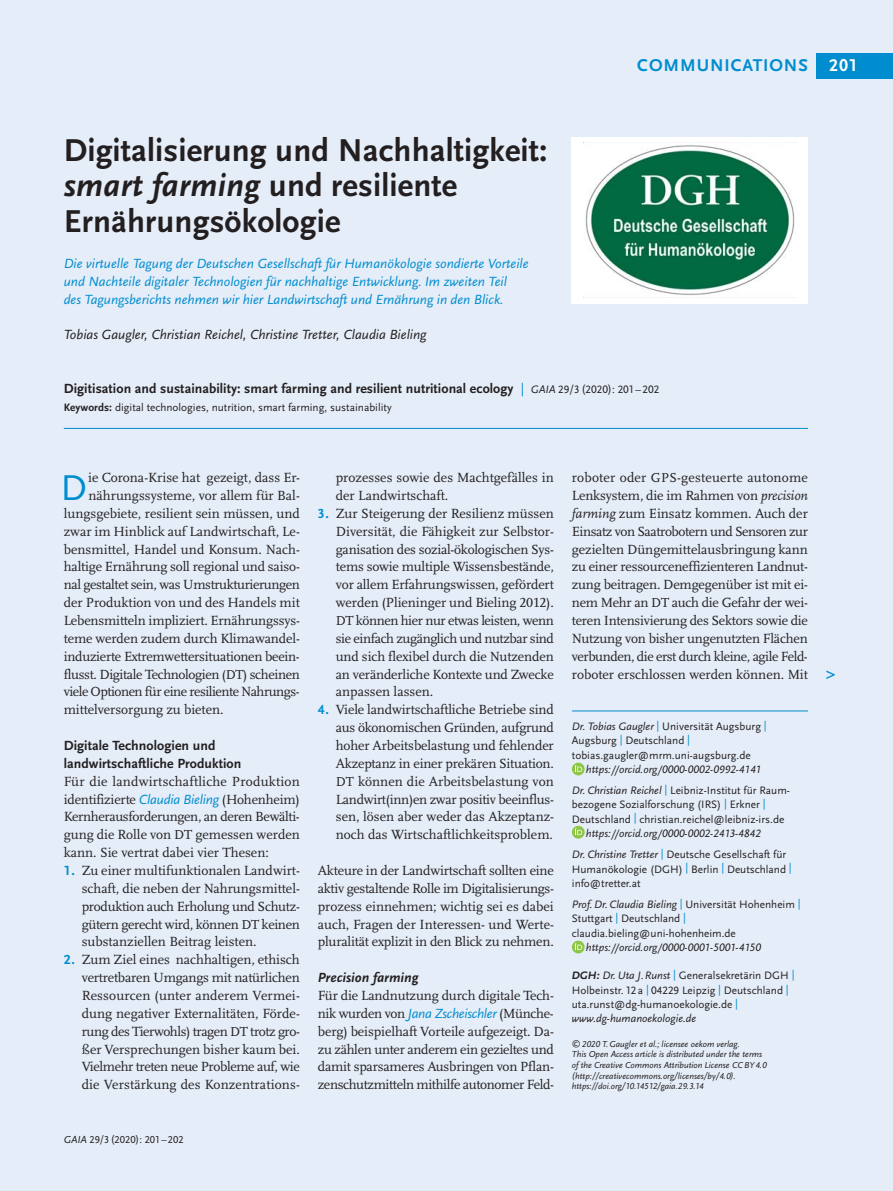
<style>
.page{position:relative;width:893px;height:1191px;background:#e5edf8}
.page>*{position:absolute;margin:0;border:0;box-sizing:border-box;transform-origin:0 0}
.t1{font:37.5px "Scala Sans LF";color:#008dcf}
.t2{font:700 33px/35.7px "Scala Sans LF";letter-spacing:.005em;color:#231f20}
.t3{font:700 17.85px "Scala Sans LF";letter-spacing:.05em;color:#008dcf}
.t4{font:13.8px/17.9px "Scala LF";letter-spacing:-.01em;color:#231f20;text-align:justify}
.t5{font:italic 13.8px/17.9px "Scala Sans LF";color:#008dcf}
.t6{font:700 13.8px/17.9px "Scala Sans LF";letter-spacing:.005em;color:#231f20}
.t7{font:italic 13.8px "Scala Sans LF";color:#231f20}
.t8{font:13.8px "Scala LF";letter-spacing:-.035em;color:#231f20}
.t9{font:13.8px "Scala LF";letter-spacing:-.03em;color:#231f20}
.t10{font:italic 700 13.8px "Scala Sans LF";letter-spacing:.005em;color:#231f20}
.t11{font:11.25px/14.2px "Scala Sans LF";color:#231f20}
.t12{font:italic 11.25px/21.3px "Scala Sans LF";color:#231f20}
.t13{font:10.5px "Scala Sans LF";color:#231f20}
.t14{font:italic 9px/10.5px "Scala Sans LF";color:#231f20}
.s1{color:#fff}
.s2{font-style:italic}
.s3{font-weight:400;color:#008dcf}
.s4{font-weight:400;font-style:italic;font-size:11.25px}
.s5{font-weight:400;font-size:11.25px}
.s6{font-weight:700}
.s7{font-size:13.5px}
.s8{font-family:"Scala Sans LF";font-style:italic;color:#008dcf}
.s9{font-family:"Scala Sans LF";font-weight:700;color:#008dcf}
.s10{font-family:"Scala Sans LF";font-weight:700;font-size:17.85px;color:#008dcf}
.s11{color:#008dcf}
.s12{font-style:normal;color:#008dcf}
.s13{font-style:normal}
.s14{font-weight:700;font-style:italic}
</style>
<div class="page">
<div style="left:816px;top:53px;width:77px;height:25px;background:#008dcf"></div>
<hr style="left:64px;top:428px;width:744px;height:1px;background:#008dcf">
<hr style="left:572px;top:710px;width:236px;height:1px;background:#008dcf">
<div style="left:572px;top:137px;width:236px;height:166px;background:#fff"></div>
<img style="left:585px;top:145px;width:210px;height:150px">
<svg style="left:572px;top:762px;width:13px;height:13px"></svg>
<svg style="left:575px;top:765px;width:7px;height:7px"></svg>
<svg style="left:572px;top:826px;width:13px;height:12px"></svg>
<svg style="left:575px;top:828px;width:7px;height:7px"></svg>
<svg style="left:572px;top:940px;width:13px;height:13px"></svg>
<svg style="left:575px;top:943px;width:7px;height:7px"></svg>
<p class="t3" style="left:637px;top:59px;width:222px">COMMUNICATIONS <span class="s1">201</span></p>
<h2 class="t2" style="left:64px;top:135px;width:485px">Digitalisierung und Nachhaltigkeit: <span class="s2">smart farming</span> und resiliente<br>Ernährungsökologie</h2>
<p class="t5" style="left:64px;top:256px;width:466px">Die virtuelle Tagung der Deutschen Gesellschaft für Humanökologie sondierte Vorteile und Nachteile digitaler Technologien für nachhaltige Entwicklung. Im zweiten Teil<br>des Tagungsberichts nehmen wir hier Landwirtschaft und Ernährung in den Blick.</p>
<p class="t7" style="left:64px;top:329px;width:364px">Tobias Gaugler, Christian Reichel, Christine Tretter, Claudia Bieling</p>
<p class="t6" style="left:64px;top:381px;width:597px">Digitisation and sustainability: smart farming and resilient nutritional ecology <span class="s3">|</span> <span class="s4">GAIA</span> <span class="s5">29/3 (2020): 201– 202</span></p>
<p class="t11" style="left:64px;top:401px;width:329px"><span class="s6">Keywords:</span> digital technologies, nutrition, smart farming, sustainability</p>
<p class="t4" style="left:88px;top:470px;width:213px">ie Corona-Krise hat gezeigt, dass Er-</p>
<p class="t4" style="left:88px;top:488px;width:213px">nährungssysteme, vor allem für Bal-</p>
<p class="t4" style="left:64px;top:505px;width:238px">lungsgebiete, resilient sein müssen, und</p>
<p class="t4" style="left:64px;top:523px;width:238px">zwar im Hinblick auf Landwirtschaft, Le-</p>
<p class="t4" style="left:64px;top:541px;width:238px">bensmittel, Handel und Konsum. Nach-</p>
<p class="t4" style="left:64px;top:559px;width:238px">haltige Ernährung soll regional und saiso -</p>
<p class="t9" style="left:64px;top:579px;width:238px">nal gestaltet sein, was Umstrukturierungen</p>
<p class="t4" style="left:64px;top:595px;width:238px">der Produktion von und des Handels mit</p>
<p class="t4" style="left:64px;top:613px;width:238px">Lebensmitteln impliziert. Ernährungssys-</p>
<p class="t4" style="left:64px;top:630px;width:238px">teme werden zudem durch Klimawandel-</p>
<p class="t4" style="left:64px;top:648px;width:237px">induzierte Extremwettersituationen beein-</p>
<p class="t4" style="left:64px;top:666px;width:238px">flusst. Digitale Technologien <span class="s7">(DT)</span> scheinen</p>
<p class="t8" style="left:64px;top:686px;width:237px">viele Optionen für eine resiliente Nahrungs -</p>
<p class="t4" style="left:64px;top:702px;width:161px">mit tel versor gung zu bieten.</p>
<p class="t6" style="left:64px;top:738px;width:179px">Digitale Technologien und landwirtschaftliche Produktion</p>
<p class="t4" style="left:64px;top:773px;width:238px">Für die landwirtschaftliche Produktion identifizierte <span class="s8">Claudia Bieling</span> (Hohenheim)<br>Kernherausforderungen, an deren Bewälti - gung die Rolle von <span class="s7">DT</span> gemessen werden kann. Sie vertrat dabei vier Thesen:</p>
<p class="t4" style="left:82px;top:862px;width:220px;text-indent:-18px"><span class="s9">1.</span> Zu einer multifunktionalen Landwirt&shy;schaft, die neben der Nahrungsmittel&shy;produktion auch Erholung und Schutz - gütern gerecht wird, können <span class="s7">DT</span> keinen substanziellen Beitrag leisten.</p>
<p class="t4" style="left:82px;top:952px;width:220px;text-indent:-18px"><span class="s9">2.</span> Zum Ziel eines nachhaltigen, ethisch vertretbaren Umgangs mit natürlichen Ressourcen (unter anderem Vermei&shy;dung negativer Externalitäten, Förde&shy;rung des Tierwohls) tragen <span class="s7">DT</span> trotz gro&shy;ßer Versprechungen bisher kaum bei.<br>Vielmehr treten neue Probleme auf, wie die Verstärkung des Konzentrations-</p>
<h1 class="t1" style="left:61px;top:472px;width:28px">D</h1>
<p class="t13" style="left:64px;top:1135px;width:121px"><span class="s2">GAIA</span> 29/3 (2020): 201– 202</p>
<p class="t4" style="left:336px;top:470px;width:220px">prozesses sowie des Machtgefälles in der Landwirtschaft.</p>
<p class="t4" style="left:336px;top:505px;width:220px;text-indent:-18px"><span class="s9">3.</span> Zur Steigerung der Resilienz müssen Diversität, die Fähigkeit zur Selbstor&shy;ganisation des sozial-ökologischen Sys&shy;tems sowie multiple Wissensbestände, vor allem Erfahrungswissen, gefördert werden (Plieninger und Bieling 2012).<br><span class="s7">DT</span> können hier nur etwas leisten, wenn sie einfach zugänglich und nutzbar sind und sich flexibel durch die Nutzenden an veränderliche Kontexte und Zwecke anpassen lassen.</p>
<p class="t4" style="left:336px;top:702px;width:220px;text-indent:-18px"><span class="s9">4.</span> Viele landwirtschaftliche Betriebe sind aus ökonomischen Gründen, aufgrund hoher Arbeitsbelastung und fehlender Akzeptanz in einer prekären Situation.<br><span class="s7">DT</span> können die Arbeitsbelastung von Landwirt(inn)en zwar positiv beeinflus&shy;sen, lösen aber weder das Akzeptanz&shy;noch das Wirtschaftlichkeitsproblem.</p>
<p class="t4" style="left:318px;top:862px;width:238px">Akteure in der Landwirtschaft sollten eine aktiv gestaltende Rolle im Digitalisierungs&shy;prozess einnehmen; wichtig sei es dabei auch, Fragen der Interessen- und Werte&shy;pluralität explizit in den Blick zu nehmen.</p>
<p class="t10" style="left:318px;top:972px;width:102px">Precision farming</p>
<p class="t4" style="left:318px;top:987px;width:238px">Für die Landnutzung durch digitale Tech&shy;nik wurden von <span class="s8">Jana Zscheischler</span> (Münche - berg) beispielhaft Vorteile aufgezeigt. Da - zu zählen unter anderem ein gezieltes und damit sparsameres Ausbringen von Pflan - zenschutzmitteln mithilfe autonomer Feld -</p>
<p class="t4" style="left:572px;top:470px;width:265px;text-align:left">roboter oder <span class="s7">GPS</span>-gesteuerte autonome Lenksystem, die im Rahmen von <span class="s2">precision farming</span> zum Einsatz kommen. Auch der Einsatz von Saatrobotern und Sensoren zur gezielten Düngemittelausbringung kann<br>zu einer ressourceneffizienteren Landnut - zung beitragen. Demgegenüber ist mit ei&shy;nem Mehr an <span class="s7">DT</span> auch die Gefahr der wei&shy;teren Intensivierung des Sektors sowie die Nutzung von bisher ungenutzten Flächen verbunden, die erst durch kleine, agile Feld - roboter erschlossen werden können. Mit <span class="s10">&gt;</span></p>
<p class="t11" style="left:572px;top:720px;width:196px"><span class="s2">Dr. Tobias Gaugler</span> <span class="s11">|</span> Universität Augsburg <span class="s11">|<br></span>Augsburg <span class="s11">|</span> Deutschland <span class="s11">| </span>tobias.gaugler@mrm.uni-augsburg.de</p>
<p class="t12" style="left:572px;top:759px;width:220px;text-indent:14px">https://orcid.org/0000-0002-0992-4141<br>Dr. Christian Reichel <span class="s12">|</span> <span class="s13">Leibniz-Institut für Raum -</span></p>
<p class="t11" style="left:572px;top:798px;width:195px">bezogene Sozialforschung (IRS) <span class="s11">|</span> Erkner <span class="s11">|</span></p>
<p class="t11" style="left:572px;top:813px;width:214px">Deutschland <span class="s11">|</span> christian.reichel@leibniz-irs.de</p>
<p class="t12" style="left:586px;top:823px;width:176px">https://orcid.org/0000-0002-2413-4842</p>
<p class="t11" style="left:572px;top:848px;width:221px"><span class="s2">Dr. Christine Tretter</span> <span class="s11">|</span> Deutsche Gesellschaft für<br>Human ökologie (DGH) <span class="s11">|</span> Berlin <span class="s11">|</span> Deutschland <span class="s11">| </span>info@tretter.at</p>
<p class="t11" style="left:572px;top:898px;width:230px"><span class="s2">Prof. Dr. Claudia Bieling</span> <span class="s11">|</span> Universität Hohenheim <span class="s11">|<br></span>Stuttgart <span class="s11">|</span> Deutschland <span class="s11">| </span>claudia.bieling@uni-hohenheim.de</p>
<p class="t12" style="left:586px;top:937px;width:176px">https://orcid.org/0000-0001-5001-4150</p>
<p class="t11" style="left:572px;top:969px;width:224px"><span class="s14">DGH:</span> <span class="s2">Dr. Uta J.Runst</span> <span class="s11">|</span> General sekretärin DGH <span class="s11">| </span>Holbeinstr. 12 a <span class="s11">|</span> 04229 Leipzig <span class="s11">|</span> Deutschland <span class="s11">| </span>uta.runst@dg-humanoekologie.de <span class="s11">| </span><span class="s2">www.dg-humanoekologie.de</span></p>
<p class="t14" style="left:572px;top:1039px;width:196px">©2020 T.Gaugler et al.; licensee oekom verlag.<br>This Open Access article is distributed under the terms of the Creative Commons Attribution License CC BY 4.0 (http://creativecommons.org/licenses/by/4.0). https://doi.org/10.14512/gaia.29.3.14</p>
</div>
